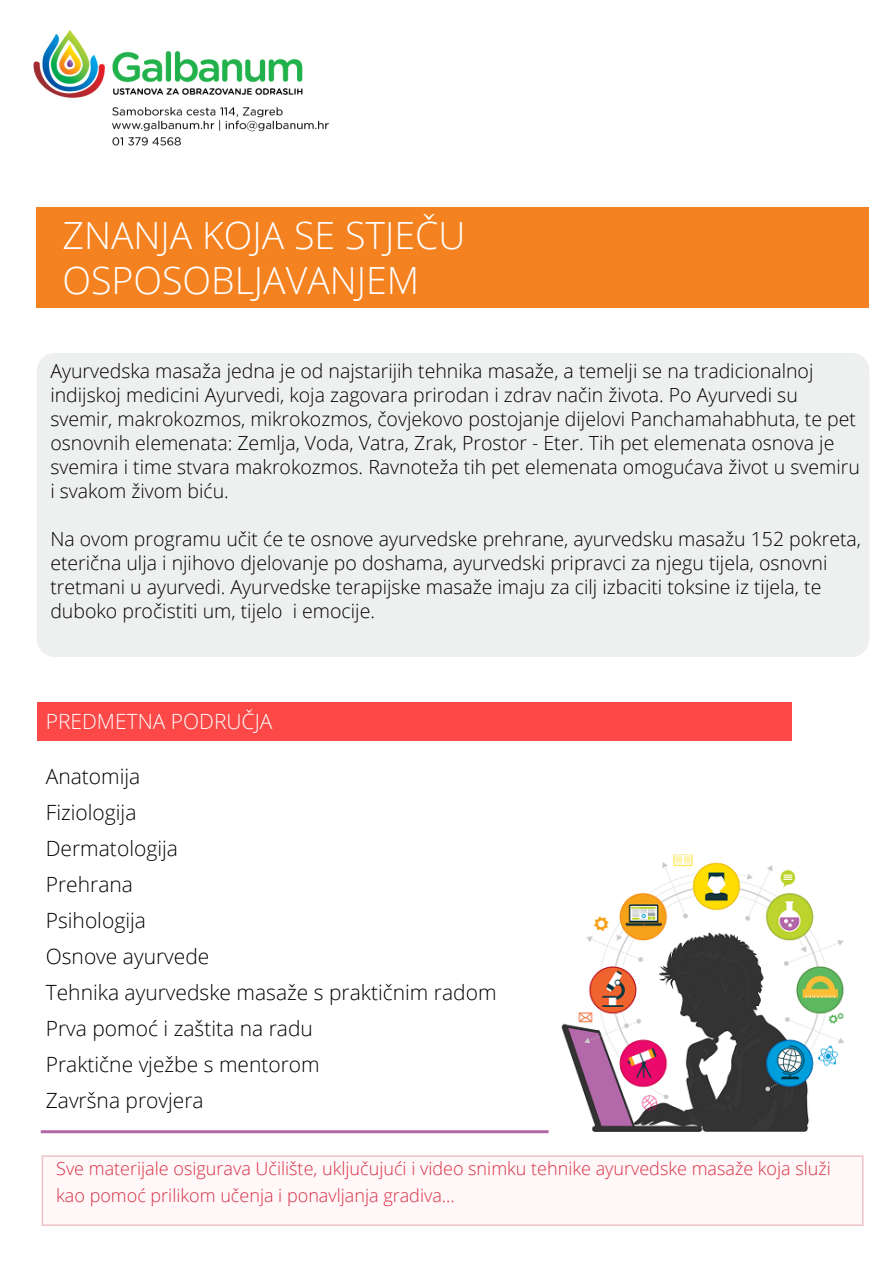
<style>
.page{position:relative;width:893px;height:1263px;background:#fff}
.page>*{position:absolute;margin:0;border:0;box-sizing:border-box;transform-origin:0 0}
.t1{font:300 37.5px "Open Sans";color:#fff}
.t2{font:300 21px "Open Sans";color:#000}
.t3{font:300 21px "Open Sans";color:#fff}
.t4{font:300 19.5px/24px "Open Sans";color:#000}
.t5{font:300 18px/27px "Open Sans";color:#d83044}
</style>
<div class="page">
<img style="left:561px;top:854px;width:283px;height:278px">
<div style="left:37px;top:353px;width:832px;height:304px;background:#eeefef;border-radius:18px"></div>
<div style="left:36px;top:207px;width:832px;height:101px;background:#f58220"></div>
<div style="left:37px;top:702px;width:754px;height:38px;background:#fc4847"></div>
<hr style="left:41px;top:1130px;width:508px;height:3px;background:#b368a9">
<div style="left:42px;top:1155px;width:821px;height:71px;background:#fff7f8;border:2px solid #ecc2c7"></div>
<img style="left:33px;top:29px;width:296px;height:117px">
<p class="t1" style="left:62px;top:210px;width:404px">ZNANJA KOJA SE STJEČU</p>
<p class="t1" style="left:62px;top:255px;width:358px">OSPOSOBLJAVANJEM</p>
<p class="t4" style="left:50px;top:359px;width:811px">Ayurvedska masaža jedna je od najstarijih tehnika masaže, a temelji se na tradicionalnoj indijskoj medicini Ayurvedi, koja zagovara prirodan i zdrav način života. Po Ayurvedi su svemir, makrokozmos, mikrokozmos, čovjekovo postojanje dijelovi Panchamahabhuta, te pet osnovnih elemenata: Zemlja, Voda, Vatra, Zrak, Prostor - Eter. Tih pet elemenata osnova je svemira i time stvara makrokozmos. Ravnoteža tih pet elemenata omogućava život u svemiru i svakom živom biću.</p>
<p class="t4" style="left:50px;top:527px;width:812px">Na ovom programu učit će te osnove ayurvedske prehrane, ayurvedsku masažu 152 pokreta, eterična ulja i njihovo djelovanje po doshama, ayurvedski pripravci za njegu tijela, osnovni tretmani u ayurvedi. Ayurvedske terapijske masaže imaju za cilj izbaciti toksine iz tijela, te duboko pročistiti um, tijelo i emocije.</p>
<p class="t3" style="left:46px;top:707px;width:228px">PREDMETNA PODRUČJA</p>
<p class="t2" style="left:46px;top:762px;width:96px">Anatomija</p>
<p class="t2" style="left:46px;top:798px;width:92px">Fiziologija</p>
<p class="t2" style="left:46px;top:834px;width:134px">Dermatologija</p>
<p class="t2" style="left:46px;top:870px;width:89px">Prehrana</p>
<p class="t2" style="left:46px;top:906px;width:102px">Psihologija</p>
<p class="t2" style="left:46px;top:942px;width:165px">Osnove ayurvede</p>
<p class="t2" style="left:46px;top:978px;width:452px">Tehnika ayurvedske masaže s praktičnim radom</p>
<p class="t2" style="left:46px;top:1014px;width:269px">Prva pomoć i zaštita na radu</p>
<p class="t2" style="left:46px;top:1050px;width:276px">Praktične vježbe s mentorom</p>
<p class="t2" style="left:46px;top:1086px;width:159px">Završna provjera</p>
<p class="t5" style="left:56px;top:1155px;width:776px">Sve materijale osigurava Učilište, uključujući i video snimku tehnike ayurvedske masaže koja služi kao pomoć prilikom učenja i ponavljanja gradiva...</p>
</div>
